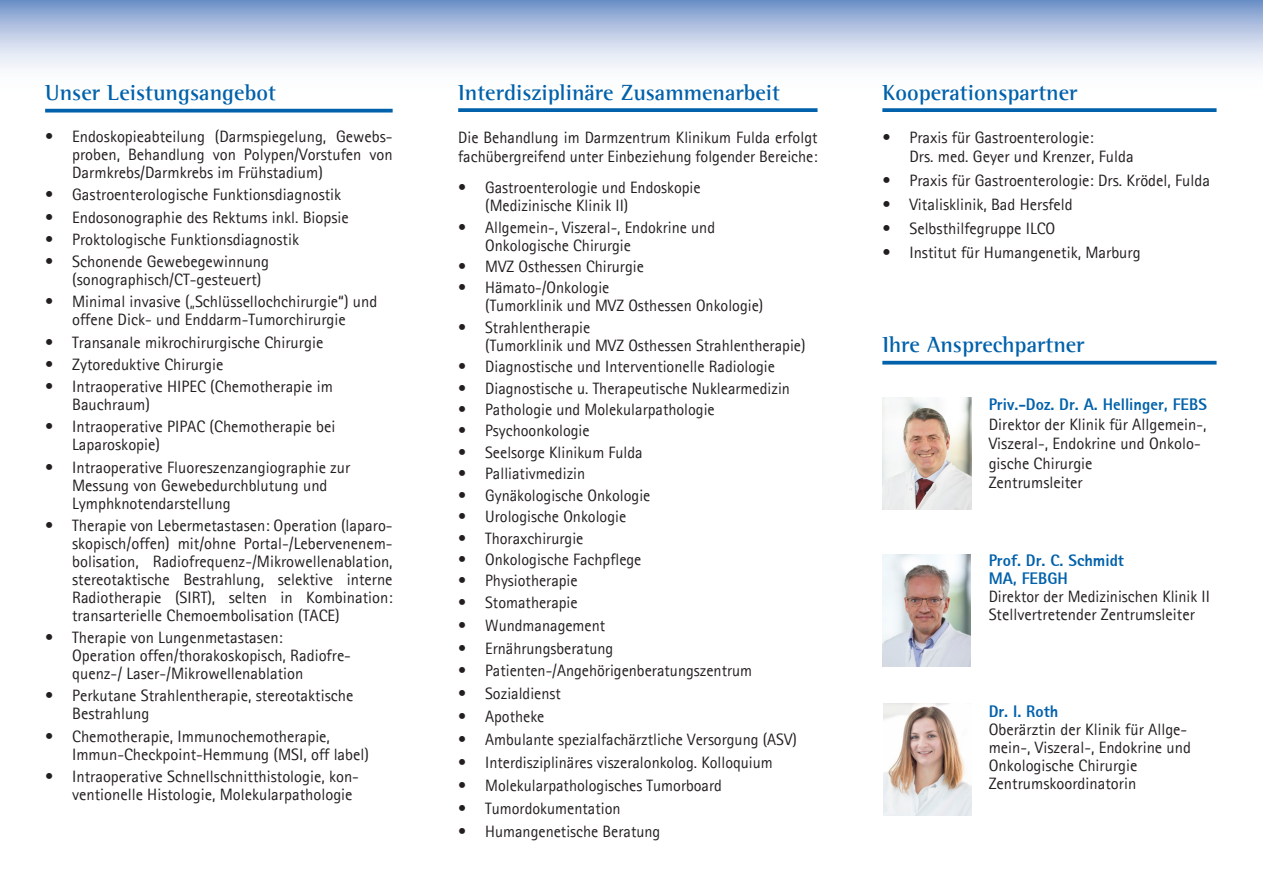
<style>
.page{position:relative;width:1263px;height:893px;background:#fff}
.page>*{position:absolute;margin:0;border:0;box-sizing:border-box;transform-origin:0 0}
.blau{font:700 22.5px "Agfa Rotis Semi Serif";color:#0161aa}
.t1{font:16.5px/18px "Rotis Sans Serif";color:#231f20}
.t2{font:800 16.5px/18px "Agfa Rotis Sans Serif";color:#0161aa}
</style>
<div class="page">
<svg style="left:0;top:0;width:1263px;height:68px"></svg>
<svg style="left:458px;top:108px;width:359px;height:4px"></svg>
<svg style="left:45px;top:109px;width:348px;height:4px"></svg>
<svg style="left:882px;top:108px;width:334px;height:4px"></svg>
<svg style="left:882px;top:361px;width:334px;height:4px"></svg>
<img style="left:882px;top:398px;width:90px;height:112px">
<img style="left:883px;top:703px;width:89px;height:112px">
<img style="left:882px;top:555px;width:89px;height:111px">
<p class="blau" style="left:45px;top:79px;width:232px">Unser Leistungsangebot</p>
<p class="t1" style="left:72px;top:127px;width:322px;text-align:justify;text-indent:-27px">• Endoskopieabteilung (Darmspiegelung, Gewebs&shy;proben, Behandlung von Polypen/Vorstufen von Darmkrebs/Darmkrebs im Frühstadium)</p>
<p class="t1" style="left:45px;top:185px;width:298px">• Gastroenterologische Funktionsdiagnostik</p>
<p class="t1" style="left:45px;top:208px;width:305px">• Endosonographie des Rektums inkl. Biopsie</p>
<p class="t1" style="left:45px;top:230px;width:255px">• Proktologische Funktionsdiagnostik</p>
<p class="t1" style="left:72px;top:252px;width:198px;text-indent:-27px">• Schonende Gewebegewinnung (sonographisch/CT-gesteuert)</p>
<p class="t1" style="left:45px;top:292px;width:334px;text-align:center">• Minimal invasive („Schlüssellochchirurgie“) und offene Dick- und Enddarm-Tumorchirurgie</p>
<p class="t1" style="left:45px;top:333px;width:280px">• Transanale mikrochirurgische Chirurgie</p>
<p class="t1" style="left:45px;top:355px;width:180px">• Zytoreduktive Chirurgie</p>
<p class="t1" style="left:72px;top:377px;width:262px;text-indent:-27px">• Intraoperative HIPEC (Chemotherapie im<br>Bauchraum)</p>
<p class="t1" style="left:72px;top:417px;width:265px;text-indent:-27px">• Intraoperative PIPAC (Chemotherapie bei<br>Laparoskopie)</p>
<p class="t1" style="left:72px;top:458px;width:280px;text-indent:-27px">• Intraoperative Fluoreszenzangiographie zur<br>Messung von Gewebedurchblutung und<br>Lymphknotendarstellung</p>
<p class="t1" style="left:72px;top:516px;width:322px;text-align:justify;text-indent:-27px">• Therapie von Lebermetastasen: Operation (laparo&shy;skopisch/offen) mit/ohne Portal-/Lebervenenem&shy;bolisation, Radiofrequenz-/Mikrowellenablation, stereotaktische Bestrahlung, selektive interne Radiotherapie (SIRT), selten in Kombination: transarterielle Chemoembolisation (TACE)</p>
<p class="t1" style="left:72px;top:628px;width:280px;text-indent:-27px">• Therapie von Lungenmetastasen:<br>Operation offen/thorakoskopisch, Radiofre&shy;quenz-/ Laser-/Mikrowellenablation</p>
<p class="t1" style="left:72px;top:686px;width:283px;text-indent:-27px">• Perkutane Strahlentherapie, stereotaktische<br>Bestrahlung</p>
<p class="t1" style="left:72px;top:727px;width:298px;text-indent:-27px">• Chemotherapie, Immunochemotherapie,<br>Immun-Checkpoint-Hemmung (MSI, off label)</p>
<p class="t1" style="left:72px;top:767px;width:288px;text-indent:-27px">• Intraoperative Schnellschnitthistologie, kon&shy;ventionelle Histologie, Molekularpathologie</p>
<p class="blau" style="left:458px;top:79px;width:323px">Interdisziplinäre Zusammenarbeit</p>
<p class="t1" style="left:458px;top:127px;width:361px;line-height:19.5px">Die Behandlung im Darmzentrum Klinikum Fulda erfolgt fachübergreifend unter Einbeziehung folgender Bereiche:</p>
<p class="t1" style="left:485px;top:178px;width:217px;text-indent:-27px">• Gastroenterologie und Endoskopie (Medizinische Klinik II)</p>
<p class="t1" style="left:485px;top:218px;width:231px;text-indent:-27px">• Allgemein-, Viszeral-, Endokrine und<br>Onkologische Chirurgie</p>
<p class="t1" style="left:458px;top:257px;width:187px">• MVZ Osthessen Chirurgie</p>
<p class="t1" style="left:485px;top:279px;width:280px;text-indent:-27px">• Hämato-/Onkologie<br>(Tumorklinik und MVZ Osthessen Onkologie)</p>
<p class="t1" style="left:485px;top:318px;width:322px;text-indent:-27px">• Strahlentherapie<br>(Tumorklinik und MVZ Osthessen Strahlentherapie)</p>
<p class="t1" style="left:458px;top:357px;width:318px">• Diagnostische und Interventionelle Radiologie</p>
<p class="t1" style="left:458px;top:379px;width:333px">• Diagnostische u. Therapeutische Nuklearmedizin</p>
<p class="t1" style="left:458px;top:400px;width:258px">• Pathologie und Molekularpathologie</p>
<p class="t1" style="left:458px;top:422px;width:133px">• Psychoonkologie</p>
<p class="t1" style="left:458px;top:443px;width:186px">• Seelsorge Klinikum Fulda</p>
<p class="t1" style="left:458px;top:464px;width:129px">• Palliativmedizin</p>
<p class="t1" style="left:458px;top:486px;width:194px">• Gynäkologische Onkologie</p>
<p class="t1" style="left:458px;top:507px;width:170px">• Urologische Onkologie</p>
<p class="t1" style="left:458px;top:529px;width:127px">• Thoraxchirurgie</p>
<p class="t1" style="left:458px;top:550px;width:185px">• Onkologische Fachpflege</p>
<p class="t1" style="left:458px;top:571px;width:121px">• Physiotherapie</p>
<p class="t1" style="left:458px;top:593px;width:121px">• Stomatherapie</p>
<p class="t1" style="left:458px;top:616px;width:149px">• Wundmanagement</p>
<p class="t1" style="left:458px;top:639px;width:157px">• Ernährungsberatung</p>
<p class="t1" style="left:458px;top:662px;width:295px">• Patienten-/Angehörigenberatungszentrum</p>
<p class="t1" style="left:458px;top:684px;width:104px">• Sozialdienst</p>
<p class="t1" style="left:458px;top:707px;width:88px">• Apotheke</p>
<p class="t1" style="left:458px;top:730px;width:340px">• Ambulante spezialfachärztliche Versorgung (ASV)</p>
<p class="t1" style="left:458px;top:753px;width:316px">• Interdisziplinäres viszeralonkolog. Kolloquium</p>
<p class="t1" style="left:458px;top:776px;width:265px">• Molekularpathologisches Tumorboard</p>
<p class="t1" style="left:458px;top:799px;width:164px">• Tumordokumentation</p>
<p class="t1" style="left:458px;top:822px;width:204px">• Humangenetische Beratung</p>
<p class="blau" style="left:882px;top:79px;width:197px">Kooperationspartner</p>
<p class="t1" style="left:909px;top:127px;width:226px;line-height:19.5px;text-indent:-27px">• Praxis für Gastroenterologie:<br>Drs. med. Geyer und Krenzer, Fulda</p>
<p class="t1" style="left:882px;top:171px;width:329px">• Praxis für Gastroenterologie: Drs. Krödel, Fulda</p>
<p class="t1" style="left:882px;top:195px;width:192px">• Vitalisklinik, Bad Hersfeld</p>
<p class="t1" style="left:882px;top:219px;width:174px">• Selbsthilfegruppe ILCO</p>
<p class="t1" style="left:882px;top:243px;width:260px">• Institut für Humangenetik, Marburg</p>
<p class="blau" style="left:882px;top:331px;width:204px">Ihre Ansprechpartner</p>
<p class="t2" style="left:989px;top:395px;width:220px">Priv.-Doz. Dr. A. Hellinger, FEBS</p>
<p class="t1" style="left:989px;top:414px;width:219px;line-height:19.5px">Direktor der Klinik für Allgemein-,<br>Viszeral-, Endokrine und Onkolo&shy;gische Chirurgie</p>
<p class="t1" style="left:989px;top:473px;width:96px">Zentrumsleiter</p>
<p class="t2" style="left:989px;top:552px;width:137px">Prof. Dr. C. Schmidt<br>MA, FEBGH</p>
<p class="t1" style="left:989px;top:587px;width:223px">Direktor der Medizinischen Klinik II</p>
<p class="t1" style="left:989px;top:605px;width:208px">Stellvertretender Zentrumsleiter</p>
<p class="t2" style="left:989px;top:702px;width:71px">Dr. I. Roth</p>
<p class="t1" style="left:989px;top:720px;width:204px">Oberärztin der Klinik für Allge&shy;mein-, Viszeral-, Endokrine und<br>Onkologische Chirurgie</p>
<p class="t1" style="left:989px;top:774px;width:149px">Zentrumskoordinatorin</p>
</div>
